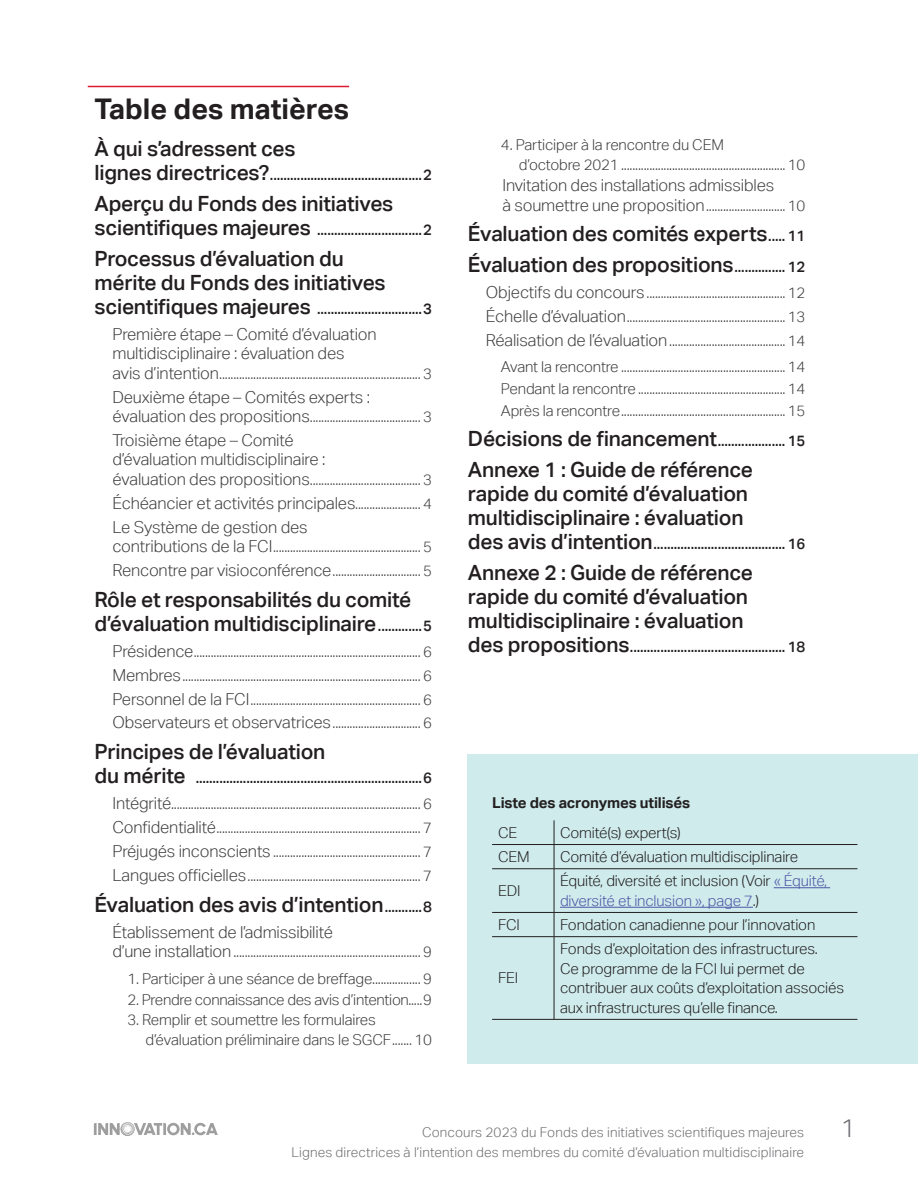
<style>
.page{position:relative;width:918px;height:1188px;background:#fff}
.page>*{position:absolute;margin:0;border:0;box-sizing:border-box;transform-origin:0 0}
.t1{font:700 28.5px "Aktiv Grotesk";color:#231f20}
.t2{font:300 25.5px "Aktiv Grotesk";color:#6c6d70}
.t3{font:500 21px/24px "Aktiv Grotesk";letter-spacing:-.01em;color:#231f20}
.t4{font:300 16.5px/19.5px "Aktiv Grotesk";letter-spacing:-.01em;color:#3e3e3f}
.t5{font:300 15px/19.5px "Aktiv Grotesk";letter-spacing:-.01em;color:#3e3e3f}
.t6{font:500 15px "Aktiv Grotesk";color:#231f20}
.Body{font:300 15px/19.5px "Aktiv Grotesk";letter-spacing:-.01em;color:#231f20}
.Body-2{font:300 15px/19.5px "Aktiv Grotesk";letter-spacing:-.01em;color:#4c58a6}
.Body-3{font:700 15px "Aktiv Grotesk";letter-spacing:-.01em;color:#231f20}
.t7{font:300 13.5px/20.2px "Aktiv Grotesk";letter-spacing:.01em;color:#6c6d70;text-align:right}
.s1{font-size:21px}
.s2{font-size:16.5px}
.s3{font-size:15px}
.s4{color:#231f20}
</style>
<div class="page">
<svg style="left:94px;top:1122px;width:124px;height:14px"></svg>
<div style="left:468px;top:754px;width:450px;height:309px;background:#cfebec"></div>
<hr style="left:88px;top:86px;width:261px;height:1px;background:#dc1a32">
<hr style="left:492px;top:844px;width:62px;height:1px;background:#231f20">
<hr style="left:554px;top:844px;width:303px;height:1px;background:#231f20">
<svg style="left:554px;top:820px;width:1px;height:48px"></svg>
<hr style="left:492px;top:868px;width:62px;height:1px;background:#231f20">
<hr style="left:554px;top:868px;width:303px;height:1px;background:#231f20">
<hr style="left:554px;top:869px;width:1px;height:43px;background:#231f20">
<hr style="left:492px;top:912px;width:62px;height:1px;background:#231f20">
<hr style="left:554px;top:912px;width:303px;height:1px;background:#231f20">
<svg style="left:554px;top:913px;width:1px;height:23px"></svg>
<hr style="left:492px;top:936px;width:62px;height:1px;background:#231f20">
<hr style="left:554px;top:936px;width:303px;height:1px;background:#231f20">
<hr style="left:554px;top:937px;width:1px;height:82px;background:#231f20">
<hr style="left:492px;top:1019px;width:62px;height:1px;background:#231f20">
<hr style="left:554px;top:1019px;width:303px;height:1px;background:#231f20">
<hr style="left:774px;top:887px;width:56px;height:1px;background:#4c58a6">
<hr style="left:560px;top:907px;width:193px;height:1px;background:#4c58a6">
<p class="t1" style="left:94px;top:91px;width:256px">Table des matières</p>
<p class="t3" style="left:94px;top:136px;width:203px">À qui s’adressent ces</p>
<p class="t6" style="left:94px;top:166px;width:339px"><span class="s1">lignes directrices?</span>.............................................2</p>
<p class="t3" style="left:94px;top:191px;width:300px">Aperçu du Fonds des initiatives</p>
<p class="t6" style="left:94px;top:220px;width:339px"><span class="s1">scientifiques majeures</span> ...............................2</p>
<p class="t3" style="left:94px;top:246px;width:293px">Processus d’évaluation du mérite du Fonds des initiatives</p>
<p class="t6" style="left:94px;top:299px;width:339px"><span class="s1">scientifiques majeures</span> ...............................3</p>
<p class="t4" style="left:112px;top:324px;width:266px">Première étape – Comité d’évaluation multidisciplinaire : évaluation des</p>
<p class="t5" style="left:112px;top:364px;width:321px"><span class="s2">avis d’intention</span>....................................................................... 3</p>
<p class="t4" style="left:112px;top:387px;width:259px">Deuxième étape – Comités experts :</p>
<p class="t5" style="left:112px;top:407px;width:321px"><span class="s2">évaluation des propositions</span>....................................... 3</p>
<p class="t4" style="left:112px;top:430px;width:214px">Troisième étape – Comité d’évaluation multidisciplinaire :</p>
<p class="t5" style="left:112px;top:470px;width:321px"><span class="s2">évaluation des propositions</span>....................................... 3</p>
<p class="t4" style="left:112px;top:493px;width:321px">Échéancier et activités principales<span class="s3">....................... 4</span></p>
<p class="t4" style="left:112px;top:517px;width:197px">Le Système de gestion des</p>
<p class="t5" style="left:112px;top:537px;width:321px"><span class="s2">contributions de la FCI</span>.................................................... 5</p>
<p class="t5" style="left:112px;top:561px;width:321px"><span class="s2">Rencontre par visioconférence</span>............................... 5</p>
<p class="t3" style="left:94px;top:587px;width:339px">Rôle et responsabilités du comité d’évaluation multidisciplinaire<span class="s3">.............5</span></p>
<p class="t5" style="left:112px;top:642px;width:321px"><span class="s2">Présidence</span>................................................................................ 6</p>
<p class="t5" style="left:112px;top:666px;width:321px"><span class="s2">Membres</span>.................................................................................... 6</p>
<p class="t5" style="left:112px;top:689px;width:321px"><span class="s2">Personnel de la FCI</span>............................................................ 6</p>
<p class="t5" style="left:112px;top:713px;width:321px"><span class="s2">Observateurs et observatrices</span>............................... 6</p>
<p class="t3" style="left:94px;top:739px;width:232px">Principes de l’évaluation</p>
<p class="t6" style="left:94px;top:769px;width:339px"><span class="s1">du mérite</span> ...................................................................6</p>
<p class="t5" style="left:112px;top:794px;width:321px"><span class="s2">Intégrité</span>........................................................................................ 6</p>
<p class="t5" style="left:112px;top:818px;width:321px"><span class="s2">Confidentialité</span>........................................................................ 7</p>
<p class="t5" style="left:112px;top:842px;width:321px"><span class="s2">Préjugés inconscients</span> .................................................... 7</p>
<p class="t5" style="left:112px;top:866px;width:321px"><span class="s2">Langues officielles</span>............................................................. 7</p>
<p class="t3" style="left:94px;top:892px;width:339px">Évaluation des avis d’intention<span class="s3">...........8</span></p>
<p class="t4" style="left:112px;top:922px;width:222px">Établissement de l’admissibilité</p>
<p class="t5" style="left:112px;top:942px;width:321px"><span class="s2">d’une installation</span>.................................................................. 9</p>
<p class="t5" style="left:128px;top:969px;width:306px">1. Participer à une séance de breffage................. 9</p>
<p class="t5" style="left:128px;top:990px;width:306px">2. Prendre connaissance des avis d’intention.....9</p>
<p class="t5" style="left:146px;top:1010px;width:288px;text-indent:-18px">3. Remplir et soumettre les formulaires d’évaluation préliminaire dans le SGCF....... 10</p>
<p class="t5" style="left:519px;top:135px;width:288px;text-indent:-18px">4. Participer à la rencontre du CEM<br>d’octobre 2021 .......................................................... 10</p>
<p class="t4" style="left:502px;top:176px;width:273px">Invitation des installations admissibles</p>
<p class="t5" style="left:502px;top:196px;width:305px"><span class="s2">à soumettre une proposition</span>............................ 10</p>
<p class="t3" style="left:468px;top:222px;width:339px">Évaluation des comités experts<span class="s3">..... 11</span></p>
<p class="t3" style="left:468px;top:253px;width:339px">Évaluation des propositions<span class="s3">............... 12</span></p>
<p class="t5" style="left:486px;top:283px;width:321px"><span class="s2">Objectifs du concours</span>................................................. 12</p>
<p class="t5" style="left:486px;top:307px;width:321px"><span class="s2">Échelle d’évaluation</span>........................................................ 13</p>
<p class="t5" style="left:486px;top:331px;width:321px"><span class="s2">Réalisation de l’évaluation</span>......................................... 14</p>
<p class="t5" style="left:501px;top:357px;width:306px">Avant la rencontre .......................................................... 14</p>
<p class="t5" style="left:501px;top:379px;width:306px">Pendant la rencontre .................................................... 14</p>
<p class="t5" style="left:501px;top:401px;width:306px">Après la rencontre.......................................................... 15</p>
<p class="t3" style="left:468px;top:427px;width:339px">Décisions de financement<span class="s3">.................... 15</span></p>
<p class="t3" style="left:468px;top:457px;width:287px">Annexe 1 : Guide de référence rapide du comité d’évaluation multidisciplinaire : évaluation</p>
<p class="t6" style="left:468px;top:535px;width:339px"><span class="s1">des avis d’intention</span>....................................... 16</p>
<p class="t3" style="left:468px;top:560px;width:287px">Annexe 2 : Guide de référence rapide du comité d’évaluation multidisciplinaire : évaluation</p>
<p class="t6" style="left:468px;top:638px;width:339px"><span class="s1">des propositions</span>.............................................. 18</p>
<p class="Body-3" style="left:492px;top:793px;width:200px">Liste des acronymes utilisés</p>
<p class="Body" style="left:498px;top:823px;width:21px">CE</p>
<p class="Body" style="left:560px;top:823px;width:122px">Comité(s) expert(s)</p>
<p class="Body" style="left:498px;top:847px;width:33px">CEM</p>
<p class="Body" style="left:560px;top:847px;width:240px">Comité d’évaluation multidisciplinaire</p>
<p class="Body" style="left:498px;top:881px;width:24px">EDI</p>
<p class="Body-2" style="left:560px;top:871px;width:269px"><span class="s4">Équité, diversité et inclusion (Voir</span> « Équité, diversité et inclusion », page 7<span class="s4">.)</span></p>
<p class="Body" style="left:498px;top:915px;width:23px">FCI</p>
<p class="Body" style="left:560px;top:915px;width:257px">Fondation canadienne pour l’innovation</p>
<p class="Body" style="left:498px;top:968px;width:22px">FEI</p>
<p class="Body" style="left:560px;top:939px;width:286px">Fonds d’exploitation des infrastructures.<br>Ce programme de la FCI lui permet de contribuer aux coûts d’exploitation associés aux infrastructures qu’elle finance.</p>
<p class="t7" style="left:292px;top:1122px;width:514px">Concours 2023 du Fonds des initiatives scientifiques majeures<br>Lignes directrices à l’intention des membres du comité d’évaluation multidisciplinaire</p>
<h2 class="t2" style="left:841px;top:1113px;width:17px">1</h2>
</div>
